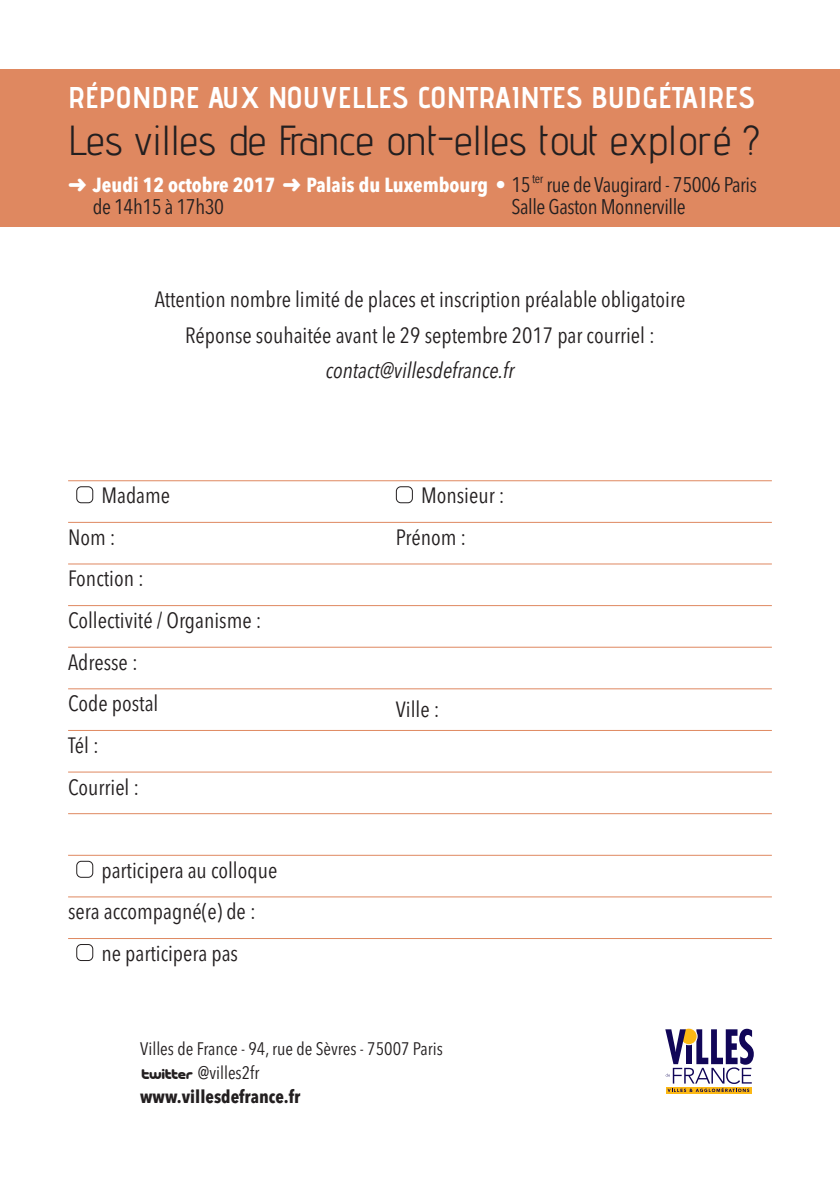
<style>
.page{position:relative;width:840px;height:1191px;background:#fff}
.page>*{position:absolute;margin:0;border:0;box-sizing:border-box;transform-origin:0 0}
.t1{font:42px "Advent Pro";color:#231f20}
.t2{font:700 30px "Advent Pro";color:#fff}
.t3{font:22px/41.6px "Avenir Next Condensed";color:#231f20}
.t4{font:italic 22px "Avenir Next Condensed";color:#231f20}
.t5{font:21px "Avenir Next Condensed";letter-spacing:-.02em;color:#231f20}
.t6{font:700 20.2px "Avenir Next Condensed";color:#fff}
.t7{font:18px/23.6px "Avenir Next Condensed";color:#231f20}
.s1{font-weight:400;font-size:21px}
.s2{font-weight:400;font-size:21px;color:#231f20}
.s3{font-family:"Social Logos"}
.s4{font-weight:700}
</style>
<div class="page">
<hr style="left:68px;top:480px;width:703px;height:1px;background:#df8860">
<hr style="left:68px;top:522px;width:703px;height:1px;background:#df8860">
<hr style="left:68px;top:563px;width:703px;height:1px;background:#df8860">
<hr style="left:68px;top:605px;width:703px;height:1px;background:#df8860">
<hr style="left:68px;top:646px;width:703px;height:1px;background:#df8860">
<hr style="left:68px;top:688px;width:703px;height:1px;background:#df8860">
<hr style="left:68px;top:730px;width:703px;height:1px;background:#df8860">
<hr style="left:68px;top:771px;width:703px;height:1px;background:#df8860">
<hr style="left:68px;top:813px;width:703px;height:1px;background:#df8860">
<hr style="left:68px;top:854px;width:703px;height:1px;background:#df8860">
<hr style="left:68px;top:896px;width:703px;height:1px;background:#df8860">
<hr style="left:68px;top:938px;width:703px;height:1px;background:#df8860">
<div style="left:76px;top:486px;width:17px;height:17px;border:2px solid #231f20;border-radius:5px"></div>
<div style="left:395px;top:486px;width:17px;height:17px;border:2px solid #231f20;border-radius:5px"></div>
<div style="left:76px;top:860px;width:17px;height:17px;border:2px solid #231f20;border-radius:5px"></div>
<div style="left:76px;top:944px;width:17px;height:17px;border:2px solid #231f20;border-radius:5px"></div>
<div style="left:665px;top:1087px;width:86px;height:6px;background:#fcb814"></div>
<svg style="left:665px;top:1028px;width:88px;height:64px"></svg>
<div style="left:0;top:70px;width:839px;height:157px;background:#df8860"></div>
<h2 class="t2" style="left:68px;top:79px;width:688px">RÉPONDRE AUX NOUVELLES CONTRAINTES BUDGÉTAIRES</h2>
<h1 class="t1" style="left:68px;top:115px;width:693px">Les villes de France ont-elles tout exploré ?</h1>
<p class="t6" style="left:68px;top:172px;width:690px">➜ Jeudi 12 octobre 2017 ➜ Palais du Luxembourg <span class="s1">•</span> <span class="s2">15</span><sup>ter</sup> <span class="s2">rue de Vaugirard - 75006 Paris</span></p>
<p class="t5" style="left:93px;top:189px;width:133px">de 14h15 à 17h30</p>
<p class="t5" style="left:511px;top:189px;width:176px">Salle Gaston Monnerville</p>
<p class="t3" style="left:155px;top:281px;width:532px;line-height:35.6px;text-align:center">Attention nombre limité de places et inscription préalable obligatoire<br>Réponse souhaitée avant le 29 septembre 2017 par courriel :</p>
<p class="t4" style="left:325px;top:357px;width:190px">contact@villesdefrance.fr</p>
<p class="t3" style="left:101px;top:474px;width:70px">Madame</p>
<p class="t3" style="left:421px;top:474px;width:85px">Monsieur :</p>
<p class="t3" style="left:68px;top:515px;width:49px">Nom :</p>
<p class="t3" style="left:395px;top:515px;width:72px">Prénom :</p>
<p class="t3" style="left:68px;top:557px;width:195px">Fonction :<br>Collectivité / Organisme :<br>Adresse :<br>Code postal</p>
<p class="t3" style="left:395px;top:687px;width:45px">Ville :</p>
<p class="t3" style="left:68px;top:723px;width:73px">Tél :<br>Courriel :</p>
<p class="t3" style="left:101px;top:848px;width:177px">participera au colloque</p>
<p class="t3" style="left:68px;top:890px;width:189px">sera accompagné(e) de :</p>
<p class="t3" style="left:101px;top:931px;width:138px">ne participera pas</p>
<p class="t7" style="left:140px;top:1036px;width:304px">Villes de France - 94, rue de Sèvres - 75007 Paris <span class="s3">t</span> @villes2fr<br><span class="s4">www.villesdefrance.fr</span></p>
</div>
